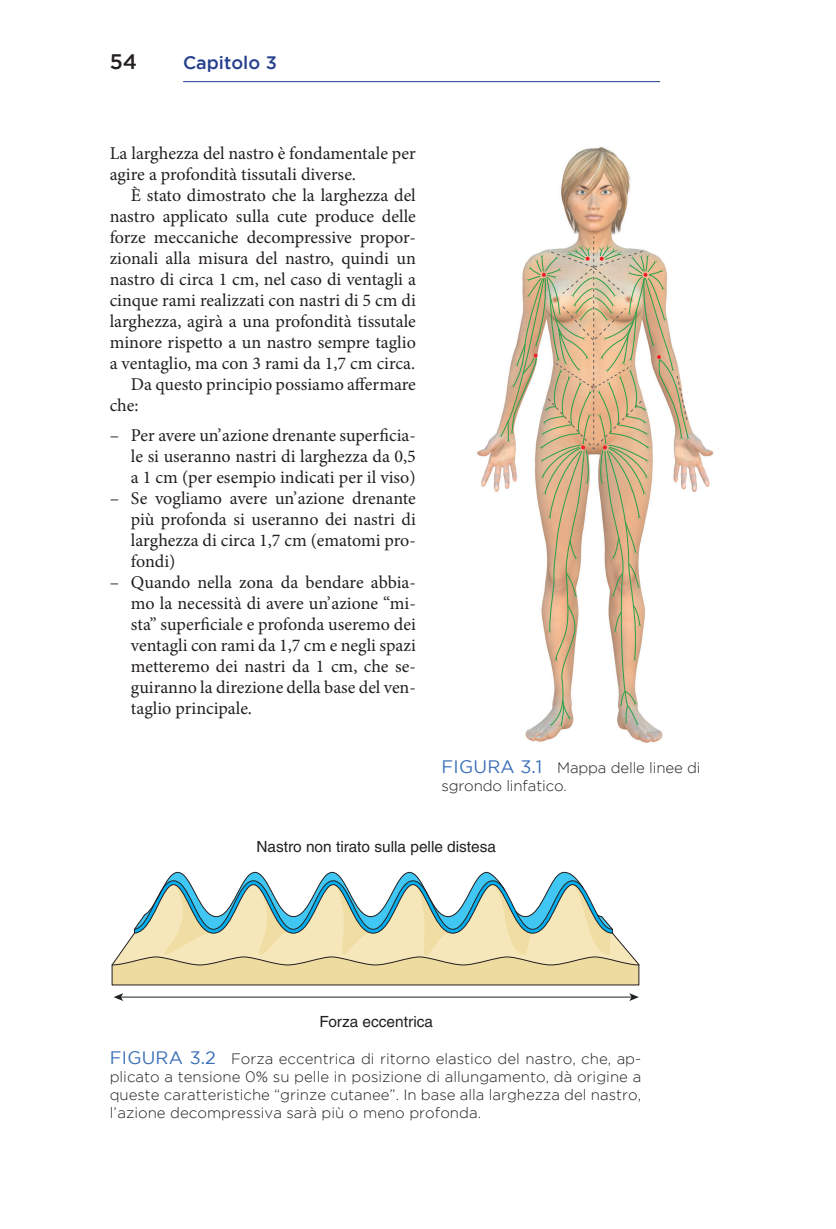
<style>
.page{position:relative;width:836px;height:1229px;background:#fff}
.page>*{position:absolute;margin:0;border:0;box-sizing:border-box;transform-origin:0 0}
.t1{font:500 21px "Gotham";color:#231f20}
.t2{font:18px/21px "Minion Pro";color:#231f20;text-align:justify}
.t3{font:500 18px "Gotham";color:#253f8e}
.t4{font:15.45px "Helvetica";color:#231f20}
.t5{font:300 15px/18px "Gotham";color:#231f20}
.s1{font-weight:400;font-size:18px;color:#396eb7}
</style>
<div class="page">
<hr style="left:183px;top:81px;width:477px;height:1px;background:#253f8e">
<svg style="left:111px;top:871px;width:529px;height:115px"></svg>
<hr style="left:120px;top:996px;width:512px;height:1px;background:#231f20">
<svg style="left:114px;top:993px;width:9px;height:8px"></svg>
<svg style="left:629px;top:993px;width:10px;height:8px"></svg>
<img style="left:477px;top:147px;width:237px;height:596px">
<svg style="left:498px;top:237px;width:193px;height:491px"></svg>
<p class="t1" style="left:110px;top:50px;width:29px">54</p>
<p class="t3" style="left:183px;top:53px;width:95px">Capitolo 3</p>
<p class="t2" style="left:110px;top:143px;width:308px">La larghezza del nastro è fondamentale per agire a profondità tissutali diverse.</p>
<p class="t2" style="left:131px;top:185px;width:286px">È stato dimostrato che la larghezza del</p>
<p class="t2" style="left:110px;top:206px;width:308px">nastro applicato sulla cute produce delle</p>
<p class="t2" style="left:110px;top:227px;width:308px">forze meccaniche decompressive propor-</p>
<p class="t2" style="left:110px;top:248px;width:308px">zionali alla misura del nastro, quindi un</p>
<p class="t2" style="left:110px;top:269px;width:308px">nastro di circa 1 cm, nel caso di ventagli a</p>
<p class="t2" style="left:110px;top:290px;width:308px">cinque rami realizzati con nastri di 5 cm di</p>
<p class="t2" style="left:110px;top:311px;width:308px">larghezza, agirà a una profondità tissutale</p>
<p class="t2" style="left:110px;top:332px;width:308px">minore rispetto a un nastro sempre taglio</p>
<p class="t2" style="left:110px;top:353px;width:307px">a ventaglio, ma con 3 rami da 1,7 cm circa.</p>
<p class="t2" style="left:131px;top:374px;width:286px">Da questo principio possiamo affermare</p>
<p class="t2" style="left:110px;top:395px;width:30px">che:</p>
<p class="t2" style="left:131px;top:424px;width:286px;text-indent:-21px">– Per avere un’azione drenante superficia&shy;le si useranno nastri di larghezza da 0,5 a 1 cm (per esempio indicati per il viso)</p>
<p class="t2" style="left:131px;top:487px;width:286px;text-indent:-21px">– Se vogliamo avere un’azione drenante più profonda si useranno dei nastri di larghezza di circa 1,7 cm (ematomi pro&shy;fondi)</p>
<p class="t2" style="left:131px;top:571px;width:286px;text-indent:-21px">– Quando nella zona da bendare abbia&shy;mo la necessità di avere un’azione “mi&shy;sta” superficiale e profonda useremo dei ventagli con rami da 1,7 cm e negli spazi metteremo dei nastri da 1 cm, che se&shy;guiranno la direzione della base del ven&shy;taglio principale.</p>
<p class="t5" style="left:441px;top:758px;width:261px"><span class="s1">FIGURA 3.1</span> Mappa delle linee di sgrondo linfatico.</p>
<p class="t4" style="left:256px;top:837px;width:241px">Nastro non tirato sulla pelle distesa</p>
<p class="t4" style="left:319px;top:1012px;width:115px">Forza eccentrica</p>
<p class="t5" style="left:110px;top:1049px;width:533px;text-align:justify"><span class="s1">FIGURA 3.2</span> Forza eccentrica di ritorno elastico del nastro, che, ap&shy;plicato a tensione 0% su pelle in posizione di allungamento, dà origine a queste caratteristiche “grinze cutanee”. In base alla larghezza del nastro, l’azione decompressiva sarà più o meno profonda.</p>
</div>
